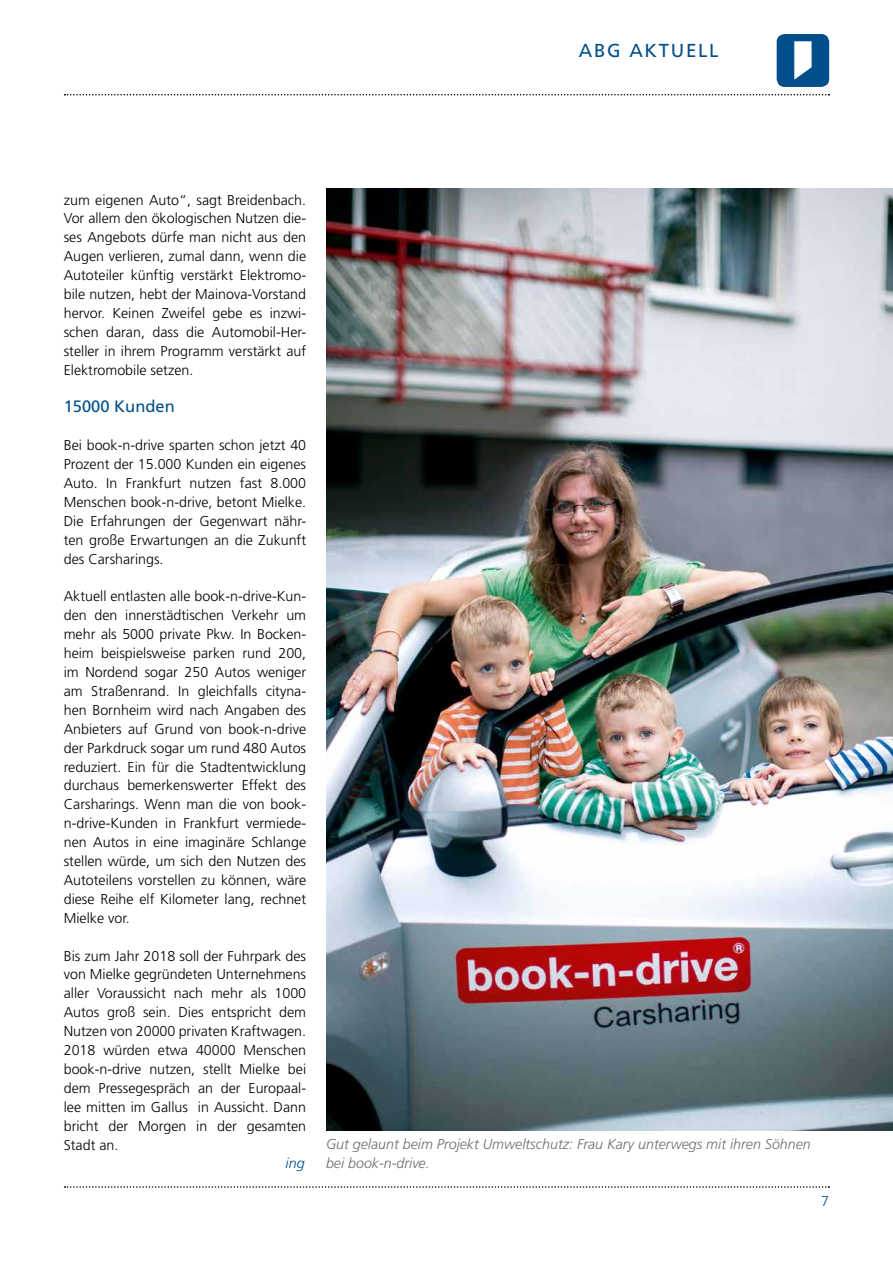
<style>
.page{position:relative;width:893px;height:1263px;background:#fff}
.page>*{position:absolute;margin:0;border:0;box-sizing:border-box;transform-origin:0 0}
.t1{font:18.75px "Frutiger LT Std";letter-spacing:.09em;color:#004f8b}
.t2{font:16.5px "Frutiger LT Std";color:#004f8b}
.t3{font:300 14.25px/18.9px "Frutiger LT Std";color:#000;text-align:justify}
.t4{font:italic 300 14.25px/18.9px "Frutiger LT Std";color:#6d6e71}
.t5{font:italic 300 14.25px "Frutiger LT Std";color:#004f8b}
.t6{font:300 14.25px "Frutiger LT Std";color:#004f8b}
</style>
<div class="page">
<svg style="left:65px;top:1186px;width:764px;height:2px"></svg>
<svg style="left:65px;top:94px;width:764px;height:1px"></svg>
<div style="left:777px;top:34px;width:52px;height:53px;background:#004f8b;border-radius:8px"></div>
<svg style="left:794px;top:41px;width:18px;height:39px"></svg>
<img style="left:326px;top:189px;width:567px;height:942px">
<h1 class="t1" style="left:579px;top:39px;width:141px">ABG AKTUELL</h1>
<p class="t3" style="left:64px;top:190px;width:244px">zum eigenen Auto“, sagt Breidenbach.<br>Vor allem den ökologischen Nutzen die&shy;ses Angebots dürfe man nicht aus den Augen verlieren, zumal dann, wenn die Autoteiler künftig verstärkt Elektromo&shy;bile nutzen, hebt der Mainova-Vorstand hervor. Keinen Zweifel gebe es inzwi&shy;schen daran, dass die Automobil-Her&shy;steller in ihrem Programm verstärkt auf Elektromobile setzen.</p>
<p class="t2" style="left:64px;top:397px;width:112px">15000 Kunden</p>
<p class="t3" style="left:64px;top:436px;width:244px">Bei book-n-drive sparten schon jetzt 40<br>Prozent der 15.000 Kunden ein eigenes Auto. In Frankfurt nutzen fast 8.000<br>Menschen book-n-drive, betont Mielke.<br>Die Erfahrungen der Gegenwart nähr&shy;ten große Erwartungen an die Zukunft des Carsharings.</p>
<p class="t3" style="left:64px;top:587px;width:244px">Aktuell entlasten alle book-n-drive-Kun&shy;den den innerstädtischen Verkehr um mehr als 5000 private Pkw. In Bocken&shy;heim beispielsweise parken rund 200, im Nordend sogar 250 Autos weniger am Straßenrand. In gleichfalls cityna&shy;hen Bornheim wird nach Angaben des Anbieters auf Grund von book-n-drive der Parkdruck sogar um rund 480 Autos reduziert. Ein für die Stadtentwicklung durchaus bemerkenswerter Effekt des Carsharings. Wenn man die von book&shy;n-drive-Kunden in Frankfurt vermiede&shy;nen Autos in eine imaginäre Schlange stellen würde, um sich den Nutzen des Autoteilens vorstellen zu können, wäre diese Reihe elf Kilometer lang, rechnet Mielke vor.</p>
<p class="t3" style="left:64px;top:946px;width:244px">Bis zum Jahr 2018 soll der Fuhrpark des von Mielke gegründeten Unternehmens aller Voraussicht nach mehr als 1000<br>Autos groß sein. Dies entspricht dem Nutzen von 20000 privaten Kraftwagen.<br>2018 würden etwa 40000 Menschen book-n-drive nutzen, stellt Mielke bei dem Pressegespräch an der Europaal&shy;lee mitten im Gallus in Aussicht. Dann bricht der Morgen in der gesamten Stadt an.</p>
<p class="t5" style="left:286px;top:1155px;width:21px">ing</p>
<p class="t4" style="left:326px;top:1135px;width:486px">Gut gelaunt beim Projekt Umweltschutz: Frau Kary unterwegs mit ihren Söhnen bei book-n-drive.</p>
<p class="t6" style="left:821px;top:1193px;width:9px">7</p>
</div>
